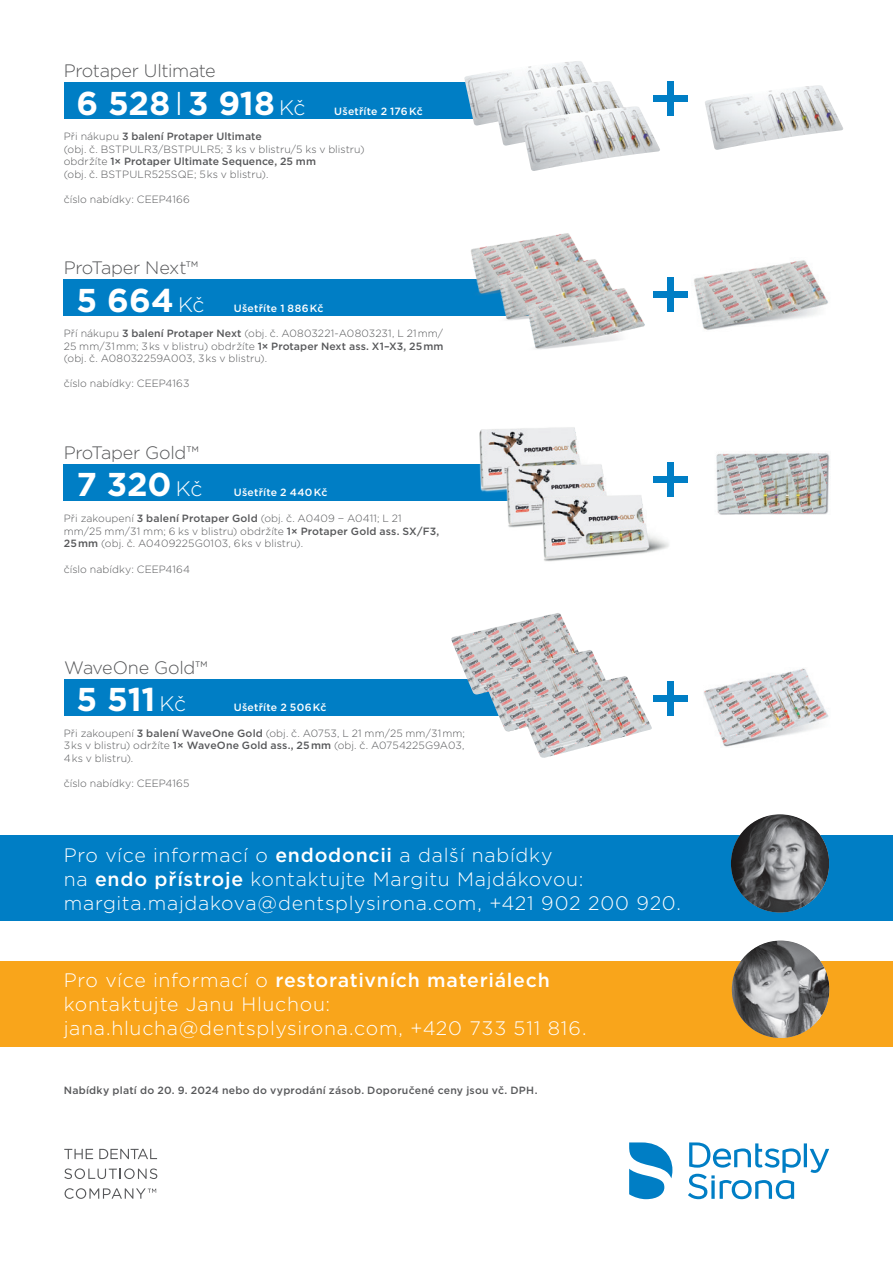
<style>
.page{position:relative;width:893px;height:1263px;background:#fff}
.page>*{position:absolute;margin:0;border:0;box-sizing:border-box;transform-origin:0 0}
.t1{font:700 33px "Gotham";letter-spacing:-.005em;color:#fff}
.t2{font:300 19.5px/24px "Gotham";letter-spacing:.035em;color:#fff}
.t3{font:300 18px "Gotham";letter-spacing:-.02em;color:#57585a}
.t4{font:300 10.5px/12.6px "Gotham";letter-spacing:.005em;color:#57585a;text-align:justify}
.t5{font:500 10.5px "Gotham";letter-spacing:.025em;color:#57585a}
.t6{font:500 10.5px "Gotham";letter-spacing:.02em;color:#fff}
.s1{font-weight:300}
.s2{font-weight:300;font-size:21px}
.s3{font-weight:500}
</style>
<div class="page">
<svg style="left:64px;top:1149px;width:29px;height:10px"></svg>
<svg style="left:99px;top:1149px;width:58px;height:10px"></svg>
<svg style="left:64px;top:1168px;width:93px;height:11px"></svg>
<svg style="left:65px;top:1188px;width:91px;height:11px"></svg>
<div style="left:0;top:836px;width:893px;height:85px;background:#007ec5"></div>
<div style="left:0;top:961px;width:893px;height:85px;background:#f9a51b"></div>
<div style="left:728px;top:813px;width:102px;height:100px;background:#231f20;opacity:.41"></div>
<div style="left:730px;top:940px;width:100px;height:99px;background:#231f20;opacity:.41"></div>
<div style="left:64px;top:679px;width:467px;height:36px;background:#007ec5"></div>
<img style="left:703px;top:668px;width:126px;height:79px">
<img style="left:451px;top:613px;width:127px;height:81px">
<img style="left:483px;top:650px;width:121px;height:82px">
<img style="left:518px;top:676px;width:134px;height:82px">
<div style="left:667px;top:681px;width:7px;height:35px;background:#007ec5"></div>
<div style="left:653px;top:695px;width:35px;height:7px;background:#007ec5"></div>
<div style="left:64px;top:279px;width:511px;height:37px;background:#007ec5"></div>
<img style="left:471px;top:233px;width:110px;height:62px">
<img style="left:496px;top:256px;width:114px;height:65px">
<img style="left:524px;top:285px;width:121px;height:65px">
<img style="left:694px;top:260px;width:134px;height:70px">
<div style="left:667px;top:277px;width:7px;height:35px;background:#007ec5"></div>
<div style="left:653px;top:291px;width:35px;height:7px;background:#007ec5"></div>
<div style="left:64px;top:464px;width:474px;height:37px;background:#007ec5"></div>
<img style="left:479px;top:427px;width:98px;height:65px">
<img style="left:491px;top:450px;width:113px;height:78px">
<img style="left:526px;top:480px;width:155px;height:82px">
<img style="left:716px;top:453px;width:114px;height:62px">
<div style="left:667px;top:462px;width:7px;height:34px;background:#007ec5"></div>
<div style="left:653px;top:476px;width:35px;height:6px;background:#007ec5"></div>
<svg style="left:629px;top:1142px;width:200px;height:57px"></svg>
<div style="left:667px;top:81px;width:7px;height:35px;background:#007ec5"></div>
<div style="left:653px;top:95px;width:35px;height:7px;background:#007ec5"></div>
<div style="left:64px;top:82px;width:453px;height:37px;background:#007ec5"></div>
<img style="left:705px;top:85px;width:138px;height:65px">
<img style="left:464px;top:61px;width:128px;height:64px">
<img style="left:493px;top:81px;width:130px;height:65px">
<img style="left:521px;top:106px;width:139px;height:65px">
<p class="t3" style="left:64px;top:60px;width:153px">Protaper Ultimate</p>
<p class="t1" style="left:77px;top:81px;width:231px">6 528 <span class="s1">I</span> 3 918 <span class="s2">Kč</span></p>
<p class="t6" style="left:334px;top:104px;width:90px">Ušetříte 2 176 Kč</p>
<p class="t4" style="left:64px;top:130px;width:302px;text-align:left">Při nákupu <span class="s3">3 balení Protaper Ultimate<br></span>(obj. č. BSTPULR3/BSTPULR5; 3 ks v blistru/5 ks v blistru) obdržíte <span class="s3">1× Protaper Ultimate Sequence, 25 mm<br></span>(obj. č. BSTPULR525SQE; 5 ks v blistru).</p>
<p class="t4" style="left:64px;top:193px;width:128px">číslo nabídky: CEEP4166</p>
<p class="t3" style="left:64px;top:256px;width:136px">ProTaper Next™</p>
<p class="t1" style="left:77px;top:278px;width:130px">5 664 <span class="s2">Kč</span></p>
<p class="t6" style="left:234px;top:301px;width:91px">Ušetříte 1 886 Kč</p>
<p class="t4" style="left:64px;top:327px;width:381px">Pří nákupu <span class="s3">3 balení Protaper Next</span> (obj. č. A0803221-A0803231, L 21 mm/ 25 mm/31 mm; 3 ks v blistru) obdržíte <span class="s3">1× Protaper Next ass. X1–X3, 25 mm </span>(obj. č. A08032259A003, 3 ks v blistru).</p>
<p class="t4" style="left:64px;top:377px;width:127px">číslo nabídky: CEEP4163</p>
<p class="t3" style="left:64px;top:442px;width:137px">ProTaper Gold™</p>
<p class="t1" style="left:77px;top:463px;width:127px">7 320 <span class="s2">Kč</span></p>
<p class="t6" style="left:234px;top:486px;width:95px">Ušetříte 2 440 Kč</p>
<p class="t4" style="left:64px;top:512px;width:377px;text-align:left">Při zakoupení <span class="s3">3 balení Protaper Gold</span> (obj. č. A0409 − A0411; L 21 mm/25 mm/31 mm; 6 ks v blistru) obdržíte <span class="s3">1× Protaper Gold ass. SX/F3,<br>25 mm</span> (obj. č. A0409225G0103, 6 ks v blistru).</p>
<p class="t4" style="left:64px;top:562px;width:128px">číslo nabídky: CEEP4164</p>
<p class="t3" style="left:64px;top:656px;width:145px">WaveOne Gold™</p>
<p class="t1" style="left:77px;top:678px;width:111px">5 511 <span class="s2">Kč</span></p>
<p class="t4" style="left:64px;top:726px;width:403px">Při zakoupení <span class="s3">3 balení WaveOne Gold</span> (obj. č. A0753, L 21 mm/25 mm/31 mm; 3 ks v blistru) održíte <span class="s3">1× WaveOne Gold ass., 25 mm</span> (obj. č. A0754225G9A03, 4 ks v blistru).</p>
<p class="t4" style="left:64px;top:777px;width:127px">číslo nabídky: CEEP4165</p>
<p class="t6" style="left:234px;top:700px;width:94px">Ušetříte 2 506 Kč</p>
<p class="t2" style="left:64px;top:842px;width:490px">Pro více informací o <span class="s3">endodoncii</span> a další nabídky</p>
<p class="t2" style="left:64px;top:866px;width:521px">na <span class="s3">endo přístroje</span> kontaktujte Margitu Majdákovou:</p>
<p class="t2" style="left:64px;top:890px;width:619px">margita.majdakova@dentsplysirona.com, +421 902 200 920.</p>
<p class="t2" style="left:64px;top:968px;width:524px">Pro více informací o <span class="s3">restorativních materiálech </span>kontaktujte Janu Hluchou: jana.hlucha@dentsplysirona.com, +420 733 511 816.</p>
<p class="t5" style="left:64px;top:1083px;width:475px">Nabídky platí do 20. 9. 2024 nebo do vyprodání zásob. Doporučené ceny jsou vč. DPH.</p>
</div>
